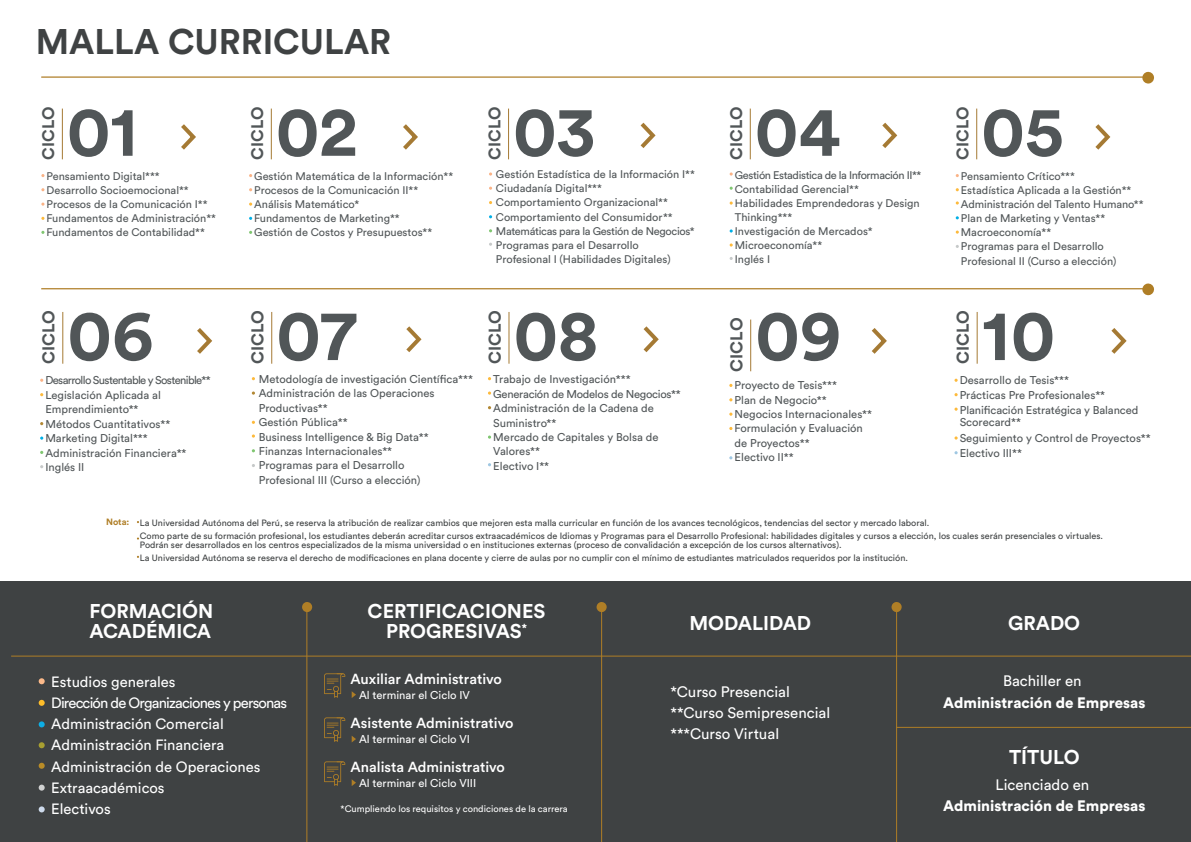
<style>
.page{position:relative;width:1191px;height:842px;background:#fff}
.page>*{position:absolute;margin:0;border:0;box-sizing:border-box;transform-origin:0 0}
.t1{font:700 71.4px "Circular Std";color:#515658}
.t2{font:700 70.1px "Circular Std";color:#515658}
.t3{font:700 35.3px "Circular Std";color:#3f4243}
.t4{font:700 19.8px/19.8px "Circular Std";color:#fff}
.t5{font:700 16.9px "Circular Std";color:#515658}
.t6{font:700 16.6px "Circular Std";color:#515658}
.t7{font:15px/21px "Circular Std";color:#fff}
.t8{font:900 15px "Circular Std";color:#fff}
.t9{font:14.8px/21.3px "Circular Std";color:#fff}
.t10{font:500 14.5px "Circular Std";color:#fff}
.t11{font:11.2px/14.4px "Circular Std";color:#515658}
.t12{font:11.2px "Circular Std";color:#fff}
.t13{font:11px/14.2px "Circular Std";color:#515658}
.t14{font:9.3px "Circular Std";color:#fff}
.t15{font:9.1px/13.1px "Circular Std";color:#3f4243}
.t16{font:700 9.1px "Circular Std";color:#af7e26}
</style>
<div class="page">
<hr style="left:41px;top:76px;width:1106px;height:2px;background:#af7e26">
<svg style="left:1142px;top:71px;width:12px;height:13px"></svg>
<hr style="left:41px;top:288px;width:1106px;height:1px;background:#af7e26">
<svg style="left:1142px;top:283px;width:12px;height:13px"></svg>
<div style="left:0;top:581px;width:1191px;height:261px;background:#3f4243"></div>
<svg style="left:891px;top:602px;width:11px;height:10px"></svg>
<svg style="left:596px;top:602px;width:11px;height:10px"></svg>
<svg style="left:302px;top:602px;width:10px;height:10px"></svg>
<hr style="left:11px;top:656px;width:1180px;height:1px;background:#af7e26">
<hr style="left:896px;top:727px;width:295px;height:1px;background:#af7e26">
<hr style="left:601px;top:611px;width:1px;height:231px;background:#af7e26">
<hr style="left:896px;top:611px;width:1px;height:231px;background:#af7e26">
<hr style="left:306px;top:608px;width:1px;height:234px;background:#af7e26">
<svg style="left:352px;top:691px;width:4px;height:7px"></svg>
<svg style="left:352px;top:736px;width:4px;height:6px"></svg>
<svg style="left:352px;top:779px;width:4px;height:7px"></svg>
<svg style="left:324px;top:673px;width:21px;height:25px"></svg>
<svg style="left:324px;top:717px;width:21px;height:25px"></svg>
<svg style="left:324px;top:761px;width:21px;height:25px"></svg>
<svg style="left:181px;top:124px;width:15px;height:26px"></svg>
<hr style="left:62px;top:109px;width:1px;height:50px;background:#a57a34">
<svg style="left:403px;top:124px;width:15px;height:26px"></svg>
<hr style="left:271px;top:109px;width:1px;height:50px;background:#a57a34">
<svg style="left:489px;top:172px;width:3px;height:4px"></svg>
<svg style="left:640px;top:122px;width:16px;height:26px"></svg>
<hr style="left:508px;top:109px;width:1px;height:50px;background:#a57a34">
<svg style="left:882px;top:122px;width:16px;height:26px"></svg>
<hr style="left:750px;top:109px;width:1px;height:50px;background:#a57a34">
<svg style="left:1095px;top:124px;width:16px;height:26px"></svg>
<hr style="left:976px;top:109px;width:1px;height:50px;background:#a57a34">
<svg style="left:1111px;top:328px;width:16px;height:26px"></svg>
<hr style="left:976px;top:312px;width:1px;height:52px;background:#a57a34">
<svg style="left:871px;top:328px;width:16px;height:26px"></svg>
<hr style="left:750px;top:320px;width:1px;height:51px;background:#a57a34">
<svg style="left:197px;top:328px;width:16px;height:26px"></svg>
<hr style="left:62px;top:312px;width:1px;height:52px;background:#a57a34">
<svg style="left:252px;top:391px;width:3px;height:4px"></svg>
<svg style="left:252px;top:434px;width:3px;height:4px"></svg>
<svg style="left:406px;top:326px;width:16px;height:27px"></svg>
<hr style="left:271px;top:312px;width:1px;height:52px;background:#a57a34">
<svg style="left:488px;top:391px;width:3px;height:4px"></svg>
<svg style="left:488px;top:435px;width:3px;height:4px"></svg>
<svg style="left:643px;top:326px;width:16px;height:27px"></svg>
<hr style="left:508px;top:312px;width:1px;height:52px;background:#a57a34">
<svg style="left:39px;top:678px;width:6px;height:6px"></svg>
<svg style="left:39px;top:700px;width:6px;height:6px"></svg>
<svg style="left:39px;top:721px;width:6px;height:6px"></svg>
<svg style="left:39px;top:742px;width:6px;height:6px"></svg>
<svg style="left:39px;top:763px;width:6px;height:6px"></svg>
<svg style="left:39px;top:785px;width:6px;height:6px"></svg>
<svg style="left:39px;top:806px;width:6px;height:6px"></svg>
<h3 class="t3" style="left:36px;top:23px;width:357px">MALLA CURRICULAR</h3>
<h3 class="t6" style="left:39px;top:160px;width:54px;rotate:-90deg">CICLO</h3>
<h2 class="t2" style="left:67px;top:93px;width:72px">01</h2>
<p class="t13" style="left:47px;top:169px;width:171px">Pensamiento Digital***<br>Desarrollo Socioemocional**<br>Procesos de la Comunicación I**<br>Fundamentos de Administración**<br>Fundamentos de Contabilidad**</p>
<h3 class="t5" style="left:39px;top:364px;width:55px;rotate:-90deg">CICLO</h3>
<h1 class="t1" style="left:67px;top:296px;width:88px">06</h1>
<p class="t11" style="left:45px;top:374px;width:167px">Desarrollo Sustentable y Sostenible**<br>Legislación Aplicada al<br>Emprendimiento**<br>Métodos Cuantitativos**<br>Marketing Digital***<br>Administración Financiera**<br>Inglés II</p>
<h3 class="t6" style="left:248px;top:160px;width:54px;rotate:-90deg">CICLO</h3>
<h2 class="t2" style="left:276px;top:93px;width:83px">02</h2>
<p class="t13" style="left:254px;top:169px;width:200px">Gestión Matemática de la Información**<br>Procesos de la Comunicación II**<br>Análisis Matemático*<br>Fundamentos de Marketing**<br>Gestión de Costos y Presupuestos**</p>
<h3 class="t6" style="left:485px;top:160px;width:54px;rotate:-90deg">CICLO</h3>
<h2 class="t2" style="left:513px;top:93px;width:84px">03</h2>
<p class="t13" style="left:496px;top:168px;width:200px">Gestión Estadística de la Información I** Ciudadanía Digital***<br>Comportamiento Organizacional** Comportamiento del Consumidor** Matemáticas para la Gestión de Negocios* Programas para el Desarrollo Profesional I (Habilidades Digitales)</p>
<h3 class="t5" style="left:248px;top:364px;width:55px;rotate:-90deg">CICLO</h3>
<h1 class="t1" style="left:276px;top:296px;width:82px">07</h1>
<p class="t11" style="left:259px;top:372px;width:215px">Metodología de investigación Científica***</p>
<p class="t11" style="left:259px;top:387px;width:177px">Administración de las Operaciones<br>Productivas**<br>Gestión Pública**<br>Business Intelligence &amp; Big Data**<br>Finanzas Internacionales**</p>
<p class="t11" style="left:259px;top:459px;width:163px">Programas para el Desarrollo<br>Profesional III (Curso a elección)</p>
<h3 class="t5" style="left:485px;top:364px;width:55px;rotate:-90deg">CICLO</h3>
<h1 class="t1" style="left:513px;top:296px;width:86px">08</h1>
<p class="t11" style="left:493px;top:373px;width:189px">Trabajo de Investigación***<br>Generación de Modelos de Negocios**<br>Administración de la Cadena de<br>Suministro**<br>Mercado de Capitales y Bolsa de<br>Valores**<br>Electivo I**</p>
<h3 class="t6" style="left:727px;top:160px;width:54px;rotate:-90deg">CICLO</h3>
<h2 class="t2" style="left:754px;top:93px;width:87px">04</h2>
<p class="t13" style="left:735px;top:168px;width:188px">Gestión Estadistica de la Información II**<br>Contabilidad Gerencial**<br>Habilidades Emprendedoras y Design<br>Thinking***<br>Investigación de Mercados*<br>Microeconomía**<br>Inglés I</p>
<h3 class="t5" style="left:727px;top:372px;width:55px;rotate:-90deg">CICLO</h3>
<h1 class="t1" style="left:755px;top:296px;width:88px">09</h1>
<p class="t11" style="left:734px;top:379px;width:139px">Proyecto de Tesis***<br>Plan de Negocio**<br>Negocios Internacionales**<br>Formulación y Evaluación de Proyectos**<br>Electivo II**</p>
<h3 class="t6" style="left:953px;top:160px;width:54px;rotate:-90deg">CICLO</h3>
<h2 class="t2" style="left:981px;top:93px;width:84px">05</h2>
<p class="t13" style="left:961px;top:169px;width:184px">Pensamiento Crítico***<br>Estadística Aplicada a la Gestión**<br>Administración del Talento Humano**<br>Plan de Marketing y Ventas**<br>Macroeconomía**<br>Programas para el Desarrollo<br>Profesional II (Curso a elección)</p>
<h3 class="t5" style="left:953px;top:364px;width:55px;rotate:-90deg">CICLO</h3>
<h1 class="t1" style="left:981px;top:296px;width:75px">10</h1>
<p class="t11" style="left:959px;top:374px;width:180px;line-height:14.7px">Desarrollo de Tesis***<br>Prácticas Pre Profesionales**<br>Planificación Estratégica y Balanced</p>
<p class="t11" style="left:959px;top:414px;width:193px;line-height:16.3px">Scorecard**<br>Seguimiento y Control de Proyectos**</p>
<p class="t11" style="left:959px;top:446px;width:64px">Electivo III**</p>
<p class="t16" style="left:106px;top:517px;width:25px">Nota:</p>
<p class="t15" style="left:140px;top:516px;width:964px">La Universidad Autónoma del Perú, se reserva la atribución de realizar cambios que mejoren esta malla curricular en función de los avances tecnológicos, tendencias del sector y mercado laboral.<br>Como parte de su formación profesional, los estudiantes deberán acreditar cursos extraacadémicos de Idiomas y Programas para el Desarrollo Profesional: habilidades digitales y cursos a elección, los cuales serán presenciales o virtuales.</p>
<p class="t15" style="left:140px;top:538px;width:769px">Podrán ser desarrollados en los centros especializados de la misma universidad o en instituciones externas (proceso de convalidación a excepción de los cursos alternativos).<br>La Universidad Autónoma se reserva el derecho de modificaciones en plana docente y cierre de aulas por no cumplir con el mínimo de estudiantes matriculados requeridos por la institución.</p>
<h3 class="t4" style="left:89px;top:602px;width:125px">FORMACIÓN<br>ACADÉMICA</h3>
<h3 class="t9" style="left:51px;top:672px;width:237px">Estudios generales<br>Dirección de Organizaciones y personas<br>Administración Comercial<br>Administración Financiera<br>Administración de Operaciones<br>Extraacadémicos<br>Electivos</h3>
<h3 class="t4" style="left:368px;top:602px;width:179px;text-align:center">CERTIFICACIONES<br>PROGRESIVAS<sup>*</sup></h3>
<h3 class="t10" style="left:350px;top:673px;width:153px">Auxiliar Administrativo</h3>
<p class="t12" style="left:359px;top:690px;width:112px">Al terminar el Ciclo IV</p>
<h3 class="t10" style="left:350px;top:717px;width:164px">Asistente Administrativo</h3>
<p class="t12" style="left:359px;top:734px;width:112px">Al terminar el Ciclo VI</p>
<h3 class="t10" style="left:350px;top:761px;width:156px">Analista Administrativo</h3>
<p class="t12" style="left:359px;top:778px;width:119px">Al terminar el Ciclo VIII</p>
<p class="t14" style="left:341px;top:804px;width:229px">*Cumpliendo los requisitos y condiciones de la carrera</p>
<h3 class="t4" style="left:689px;top:614px;width:123px">MODALIDAD</h3>
<h3 class="t7" style="left:670px;top:683px;width:161px">*Curso Presencial **Curso Semipresencial ***Curso Virtual</h3>
<h3 class="t4" style="left:1008px;top:614px;width:74px">GRADO</h3>
<h3 class="t7" style="left:1003px;top:671px;width:80px">Bachiller en</h3>
<h3 class="t8" style="left:943px;top:697px;width:204px">Administración de Empresas</h3>
<h3 class="t4" style="left:1009px;top:747px;width:72px">TÍTULO</h3>
<h3 class="t7" style="left:995px;top:776px;width:95px">Licenciado en</h3>
<h3 class="t8" style="left:943px;top:800px;width:204px">Administración de Empresas</h3>
</div>
